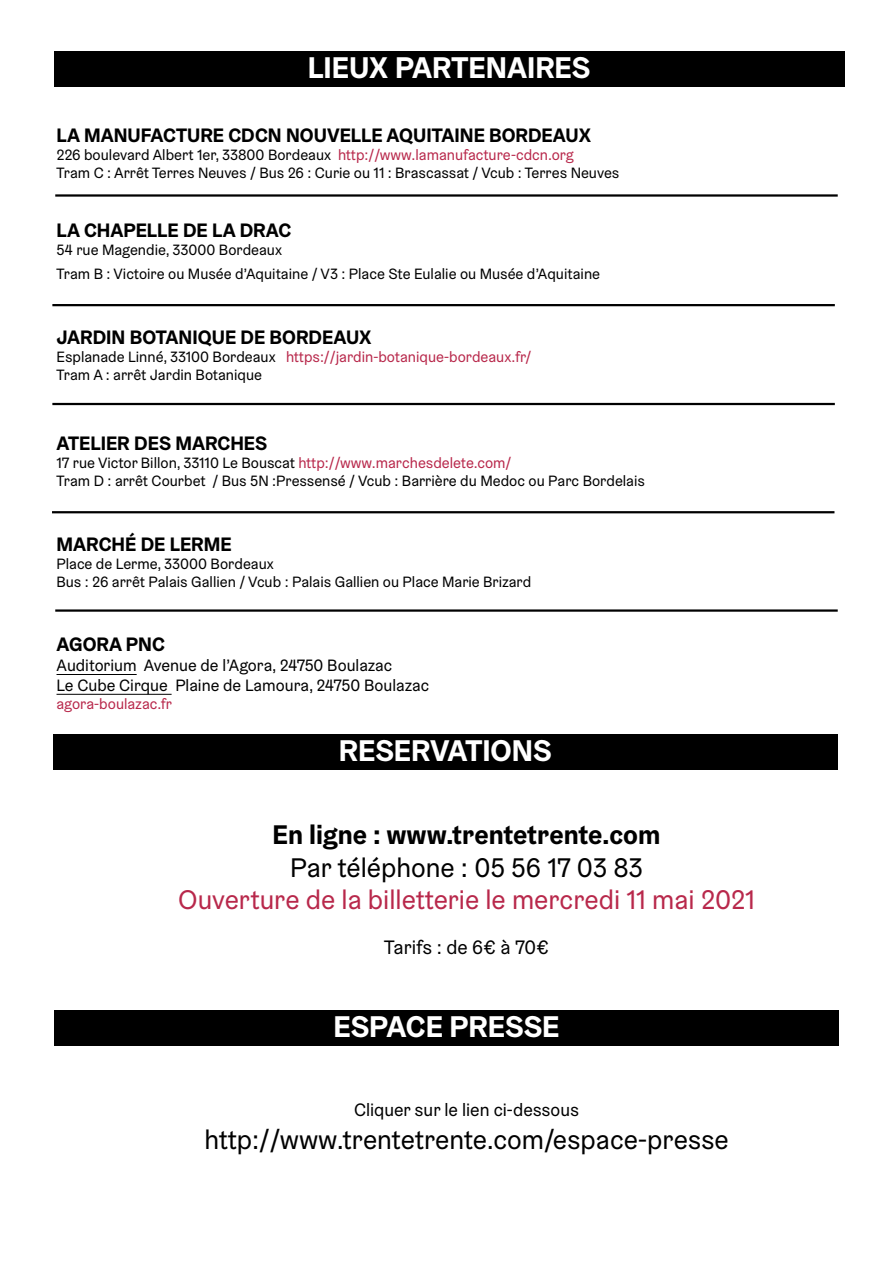
<style>
.page{position:relative;width:893px;height:1263px;background:#fff}
.page>*{position:absolute;margin:0;border:0;box-sizing:border-box;transform-origin:0 0}
.t1{font:700 30px "Graebenbach";color:#fff}
.t2{font:27px "Graebenbach";color:#000}
.t3{font:27px "Graebenbach";color:#b8284b}
.t4{font:700 27px "Graebenbach";color:#000}
.t5{font:700 19.5px "Graebenbach";color:#000}
.t6{font:19.5px "Graebenbach";color:#000}
.t7{font:18px "Graebenbach";color:#000}
.t8{font:16.5px/19.8px "Graebenbach";color:#000}
.t9{font:15px/18px "Graebenbach";color:#000}
.t10{font:15px "Graebenbach";color:#b8284b}
.s1{color:#b8284b}
</style>
<div class="page">
<hr style="left:57px;top:674px;width:80px;height:1px;background:#000">
<hr style="left:57px;top:694px;width:115px;height:1px;background:#000">
<hr style="left:55px;top:194px;width:783px;height:3px;background:#000">
<hr style="left:52px;top:304px;width:783px;height:2px;background:#000">
<hr style="left:52px;top:403px;width:783px;height:2px;background:#000">
<hr style="left:52px;top:511px;width:782px;height:2px;background:#000">
<div style="left:54px;top:51px;width:790px;height:36px;background:#000"></div>
<div style="left:53px;top:734px;width:785px;height:36px;background:#000"></div>
<div style="left:54px;top:1010px;width:785px;height:36px;background:#000"></div>
<hr style="left:55px;top:609px;width:783px;height:3px;background:#000">
<h1 class="t1" style="left:308px;top:48px;width:284px">LIEUX PARTENAIRES</h1>
<h3 class="t5" style="left:57px;top:123px;width:58px">LA MANUFACTURE</h3>
<h3 class="t5" style="left:228px;top:123px;width:364px">CDCN NOUVELLE AQUITAINE BORDEAUX</h3>
<p class="t9" style="left:57px;top:146px;width:564px">226 boulevard Albert 1er, 33800 Bordeaux <span class="s1">http://www.lamanufacture-cdcn.org<br></span>Tram C : Arrêt Terres Neuves / Bus 26 : Curie ou 11 : Brascassat / Vcub : Terres Neuves</p>
<h3 class="t5" style="left:57px;top:218px;width:236px">LA CHAPELLE DE LA DRAC</h3>
<p class="t9" style="left:57px;top:238px;width:545px;line-height:23.4px">54 rue Magendie, 33000 Bordeaux<br>Tram B : Victoire ou Musée d’Aquitaine / V3 : Place Ste Eulalie ou Musée d’Aquitaine</p>
<h3 class="t5" style="left:57px;top:324px;width:317px">JARDIN BOTANIQUE DE BORDEAUX</h3>
<p class="t9" style="left:57px;top:347px;width:476px">Esplanade Linné, 33100 Bordeaux <span class="s1">https://jardin-botanique-bordeaux.fr/<br></span>Tram A : arrêt Jardin Botanique</p>
<h3 class="t5" style="left:57px;top:431px;width:23px">ATELIER</h3>
<h3 class="t5" style="left:134px;top:431px;width:13px">DES</h3>
<h3 class="t5" style="left:175px;top:431px;width:31px">MARCHES</h3>
<p class="t9" style="left:57px;top:453px;width:590px">17 rue Victor Billon, 33110 Le Bouscat <span class="s1">http://www.marchesdelete.com/<br></span>Tram D : arrêt Courbet / Bus 5N :Pressensé / Vcub : Barrière du Medoc ou Parc Bordelais</p>
<h3 class="t5" style="left:57px;top:531px;width:31px">MARCHÉ</h3>
<h3 class="t5" style="left:141px;top:531px;width:53px">DE LERME</h3>
<p class="t9" style="left:57px;top:554px;width:476px">Place de Lerme, 33000 Bordeaux<br>Bus : 26 arrêt Palais Gallien / Vcub : Palais Gallien ou Place Marie Brizard</p>
<h3 class="t5" style="left:57px;top:632px;width:27px">AGORA</h3>
<h3 class="t5" style="left:126px;top:632px;width:40px">PNC</h3>
<p class="t8" style="left:57px;top:655px;width:374px">Auditorium Avenue de l’Agora, 24750 Boulazac<br>Le Cube Cirque Plaine de Lamoura, 24750 Boulazac</p>
<p class="t10" style="left:57px;top:694px;width:117px">agora-boulazac.fr</p>
<h1 class="t1" style="left:339px;top:731px;width:214px">RESERVATIONS</h1>
<h2 class="t4" style="left:273px;top:818px;width:389px">EN LIGNE : WWW.TRENTETRENTE.COM</h2>
<h2 class="t2" style="left:290px;top:851px;width:354px">Par téléphone : 05 56 17 03 83</h2>
<h2 class="t3" style="left:178px;top:883px;width:578px">Ouverture de la billetterie le mercredi 11 mai 2021</h2>
<h3 class="t6" style="left:384px;top:935px;width:166px">Tarifs : de 6€ à 70€</h3>
<h1 class="t1" style="left:333px;top:1007px;width:227px">ESPACE PRESSE</h1>
<p class="t7" style="left:354px;top:1099px;width:227px">Cliquer sur le lien ci-dessous</p>
<h2 class="t2" style="left:204px;top:1122px;width:526px">http://www.trentetrente.com/espace-presse</h2>
</div>
